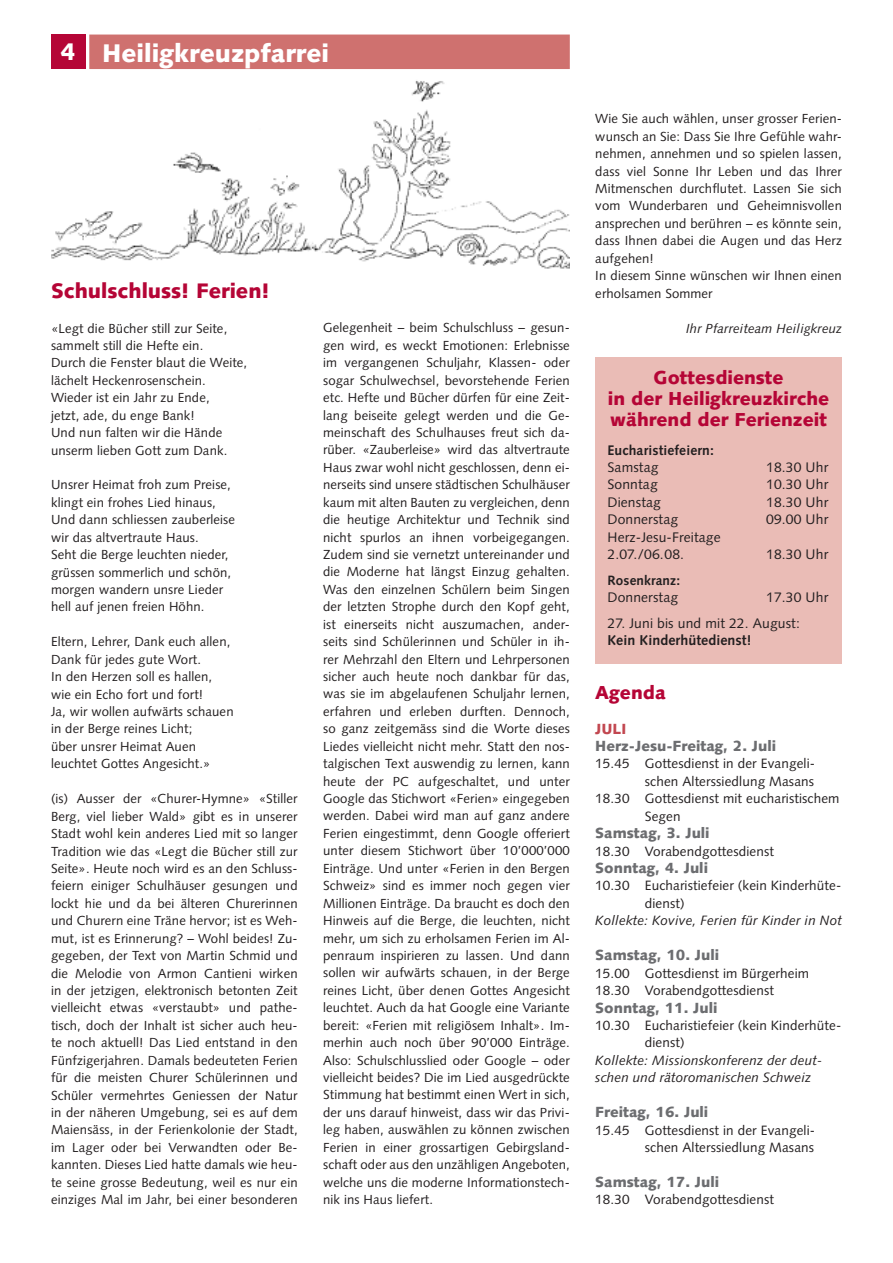
<style>
.page{position:relative;width:893px;height:1263px;background:#fff}
.page>*{position:absolute;margin:0;border:0;box-sizing:border-box;transform-origin:0 0}
.t1{font:900 25.5px "Syntax";color:#fff}
.t2{font:900 24px "Syntax";color:#fff}
.t3{font:900 21px "Syntax";color:#b50536}
.t4{font:900 18.75px/21px "Syntax";color:#b50536;text-align:center}
.t5{font:900 14.7px "Syntax";color:#6c6d70}
.t6{font:900 14.7px "Syntax";color:#c24750}
.t7{font:700 14.25px "Syntax";letter-spacing:.005em;color:#231f20}
.t8{font:13.8px/17.4px "Syntax";letter-spacing:.01em;color:#231f20}
.t9{font:700 13.8px "Syntax";letter-spacing:.01em;color:#231f20}
.t10{font:13.5px/17.4px "Syntax";letter-spacing:.01em;color:#231f20}
.t11{font:italic 13.5px/17.4px "Syntax";letter-spacing:.01em;color:#231f20}
.t12{font:700 13.5px "Syntax";letter-spacing:.01em;color:#231f20}
.t13{font:13.2px/17.4px "Syntax";letter-spacing:.01em;color:#231f20}
.t14{font:italic 13.2px "Syntax";letter-spacing:.01em;color:#231f20}
</style>
<div class="page">
<div style="left:51px;top:35px;width:34px;height:34px;background:#b50536"></div>
<div style="left:89px;top:35px;width:481px;height:34px;background:#cf716f"></div>
<img style="left:51px;top:80px;width:519px;height:189px">
<div style="left:595px;top:357px;width:247px;height:307px;background:#eabcb6"></div>
<h2 class="t2" style="left:60px;top:38px;width:17px">4</h2>
<h1 class="t1" style="left:102px;top:38px;width:229px">Heiligkreuzpfarrei</h1>
<h3 class="t3" style="left:51px;top:278px;width:220px">Schulschluss! Ferien!</h3>
<p class="t13" style="left:51px;top:319px;width:198px">«Legt die Bücher still zur Seite, sammelt still die Hefte ein.<br>Durch die Fenster blaut die Weite, lächelt Heckenrosenschein.<br>Wieder ist ein Jahr zu Ende,<br>jetzt, ade, du enge Bank!<br>Und nun falten wir die Hände unserm lieben Gott zum Dank.</p>
<p class="t13" style="left:51px;top:476px;width:186px">Unsrer Heimat froh zum Preise, klingt ein frohes Lied hinaus,<br>Und dann schliessen zauberleise wir das altvertraute Haus.<br>Seht die Berge leuchten nieder, grüssen sommerlich und schön, morgen wandern unsre Lieder hell auf jenen freien Höhn.</p>
<p class="t13" style="left:51px;top:633px;width:184px">Eltern, Lehrer, Dank euch allen,<br>Dank für jedes gute Wort.<br>In den Herzen soll es hallen, wie ein Echo fort und fort!<br>Ja, wir wollen aufwärts schauen in der Berge reines Licht;<br>über unsrer Heimat Auen leuchtet Gottes Angesicht.»</p>
<p class="t13" style="left:51px;top:790px;width:248px;text-align:justify">(is) Ausser der «Churer-Hymne» «Stiller Berg, viel lieber Wald» gibt es in unserer Stadt wohl kein anderes Lied mit so langer Tradition wie das «Legt die Bücher still zur Seite». Heute noch wird es an den Schluss&shy;feiern einiger Schulhäuser gesungen und lockt hie und da bei älteren Churerinnen und Churern eine Träne hervor; ist es Weh&shy;mut, ist es Erinnerung? – Wohl beides! Zu&shy;gegeben, der Text von Martin Schmid und die Melodie von Armon Cantieni wirken in der jetzigen, elektronisch betonten Zeit vielleicht etwas «verstaubt» und pathe&shy;tisch, doch der Inhalt ist sicher auch heu&shy;te noch aktuell! Das Lied entstand in den Fünfzigerjahren. Damals bedeuteten Ferien für die meisten Churer Schülerinnen und Schüler vermehrtes Geniessen der Natur in der näheren Umgebung, sei es auf dem Maiensäss, in der Ferienkolonie der Stadt, im Lager oder bei Verwandten oder Be&shy;kannten. Dieses Lied hatte damals wie heu&shy;te seine grosse Bedeutung, weil es nur ein einziges Mal im Jahr, bei einer besonderen</p>
<p class="t13" style="left:323px;top:319px;width:248px;text-align:justify">Gelegenheit – beim Schulschluss – gesun&shy;gen wird, es weckt Emotionen: Erlebnisse im vergangenen Schuljahr, Klassen- oder sogar Schulwechsel, bevorstehende Ferien etc. Hefte und Bücher dürfen für eine Zeit&shy;lang beiseite gelegt werden und die Ge&shy;meinschaft des Schulhauses freut sich da&shy;rüber. «Zauberleise» wird das altvertraute Haus zwar wohl nicht geschlossen, denn ei&shy;nerseits sind unsere städtischen Schulhäuser kaum mit alten Bauten zu vergleichen, denn die heutige Architektur und Technik sind nicht spurlos an ihnen vorbeigegangen.<br>Zudem sind sie vernetzt untereinander und die Moderne hat längst Einzug gehalten.<br>Was den einzelnen Schülern beim Singen der letzten Strophe durch den Kopf geht, ist einerseits nicht auszumachen, ander&shy;seits sind Schülerinnen und Schüler in ih&shy;rer Mehrzahl den Eltern und Lehrpersonen sicher auch heute noch dankbar für das, was sie im abgelaufenen Schuljahr lernen, erfahren und erleben durften. Dennoch, so ganz zeitgemäss sind die Worte dieses Liedes vielleicht nicht mehr. Statt den nos&shy;talgischen Text auswendig zu lernen, kann heute der PC aufgeschaltet, und unter Google das Stichwort «Ferien» eingegeben werden. Dabei wird man auf ganz andere Ferien eingestimmt, denn Google offeriert unter diesem Stichwort über 10’000’000<br>Einträge. Und unter «Ferien in den Bergen Schweiz» sind es immer noch gegen vier Millionen Einträge. Da braucht es doch den Hinweis auf die Berge, die leuchten, nicht mehr, um sich zu erholsamen Ferien im Al&shy;penraum inspirieren zu lassen. Und dann sollen wir aufwärts schauen, in der Berge reines Licht, über denen Gottes Angesicht leuchtet. Auch da hat Google eine Variante bereit: «Ferien mit religiösem Inhalt». Im&shy;merhin auch noch über 90’000 Einträge.<br>Also: Schulschlusslied oder Google – oder vielleicht beides? Die im Lied ausgedrückte Stimmung hat bestimmt einen Wert in sich, der uns darauf hinweist, dass wir das Privi&shy;leg haben, auswählen zu können zwischen Ferien in einer grossartigen Gebirgsland&shy;schaft oder aus den unzähligen Angeboten, welche uns die moderne Informationstech&shy;nik ins Haus liefert.</p>
<p class="t13" style="left:595px;top:110px;width:248px">Wie Sie auch wählen, unser grosser Ferien&shy;wunsch an Sie: Dass Sie Ihre Gefühle wahr&shy;nehmen, annehmen und so spielen lassen, dass viel Sonne Ihr Leben und das Ihrer Mitmenschen durchflutet. Lassen Sie sich vom Wunderbaren und Geheimnisvollen ansprechen und berühren – es könnte sein, dass Ihnen dabei die Augen und das Herz aufgehen!<br>In diesem Sinne wünschen wir Ihnen einen erholsamen Sommer</p>
<p class="t14" style="left:686px;top:320px;width:157px">Ihr Pfarreiteam Heiligkreuz</p>
<h3 class="t4" style="left:608px;top:367px;width:223px">Gottesdienste<br>in der Heiligkreuzkirche während der Ferienzeit</h3>
<p class="t9" style="left:607px;top:442px;width:108px">Eucharistiefeiern:</p>
<p class="t8" style="left:607px;top:459px;width:52px">Samstag</p>
<p class="t8" style="left:766px;top:459px;width:64px">18.30 Uhr</p>
<p class="t8" style="left:607px;top:476px;width:52px">Sonntag</p>
<p class="t8" style="left:766px;top:476px;width:64px">10.30 Uhr</p>
<p class="t8" style="left:607px;top:493px;width:55px">Dienstag</p>
<p class="t8" style="left:766px;top:493px;width:64px">18.30 Uhr</p>
<p class="t8" style="left:607px;top:511px;width:72px">Donnerstag</p>
<p class="t8" style="left:766px;top:511px;width:64px">09.00 Uhr</p>
<p class="t8" style="left:607px;top:528px;width:115px">Herz-Jesu-Freitage<br>2.07./06.08.</p>
<p class="t8" style="left:766px;top:546px;width:64px">18.30 Uhr</p>
<p class="t12" style="left:607px;top:572px;width:74px">Rosenkranz:</p>
<p class="t8" style="left:607px;top:589px;width:72px">Donnerstag</p>
<p class="t8" style="left:766px;top:589px;width:64px">17.30 Uhr</p>
<p class="t8" style="left:607px;top:614px;width:194px">27. Juni bis und mit 22. August:</p>
<p class="t7" style="left:607px;top:632px;width:145px">Kein Kinderhütedienst!</p>
<h3 class="t4" style="left:595px;top:682px;width:72px">Agenda</h3>
<p class="t6" style="left:595px;top:720px;width:33px">JULI</p>
<p class="t5" style="left:595px;top:737px;width:182px">Herz-Jesu-Freitag, 2. Juli</p>
<p class="t10" style="left:595px;top:755px;width:221px">15.45 Gottesdienst in der Evangeli-</p>
<p class="t10" style="left:645px;top:772px;width:171px">schen Alterssiedlung Masans</p>
<p class="t10" style="left:595px;top:790px;width:246px">18.30 Gottesdienst mit eucharistischem</p>
<p class="t10" style="left:645px;top:807px;width:37px">Segen</p>
<p class="t5" style="left:595px;top:824px;width:116px">Samstag, 3. Juli</p>
<p class="t10" style="left:595px;top:842px;width:180px">18.30 Vorabendgottesdienst</p>
<p class="t5" style="left:595px;top:859px;width:114px">Sonntag, 4. Juli</p>
<p class="t10" style="left:645px;top:877px;width:198px;text-indent:-50px">10.30 Eucharistiefeier (kein Kinderhüte&shy;dienst)</p>
<p class="t11" style="left:595px;top:912px;width:248px">Kollekte: Kovive, Ferien für Kinder in Not</p>
<p class="t5" style="left:595px;top:946px;width:125px">Samstag, 10. Juli</p>
<p class="t10" style="left:595px;top:964px;width:215px">15.00 Gottesdienst im Bürgerheim<br>18.30 Vorabendgottesdienst</p>
<p class="t5" style="left:595px;top:999px;width:124px">Sonntag, 11. Juli</p>
<p class="t10" style="left:645px;top:1017px;width:198px;text-indent:-50px">10.30 Eucharistiefeier (kein Kinderhüte&shy;dienst)</p>
<p class="t11" style="left:595px;top:1051px;width:228px">Kollekte: Missionskonferenz der deut&shy;schen und rätoromanischen Schweiz</p>
<p class="t5" style="left:595px;top:1103px;width:114px">Freitag, 16. Juli</p>
<p class="t10" style="left:595px;top:1121px;width:221px;text-align:right">15.45 Gottesdienst in der Evangeli&shy;schen Alterssiedlung Masans</p>
<p class="t5" style="left:595px;top:1173px;width:125px">Samstag, 17. Juli</p>
<p class="t10" style="left:595px;top:1191px;width:180px">18.30 Vorabendgottesdienst</p>
</div>
